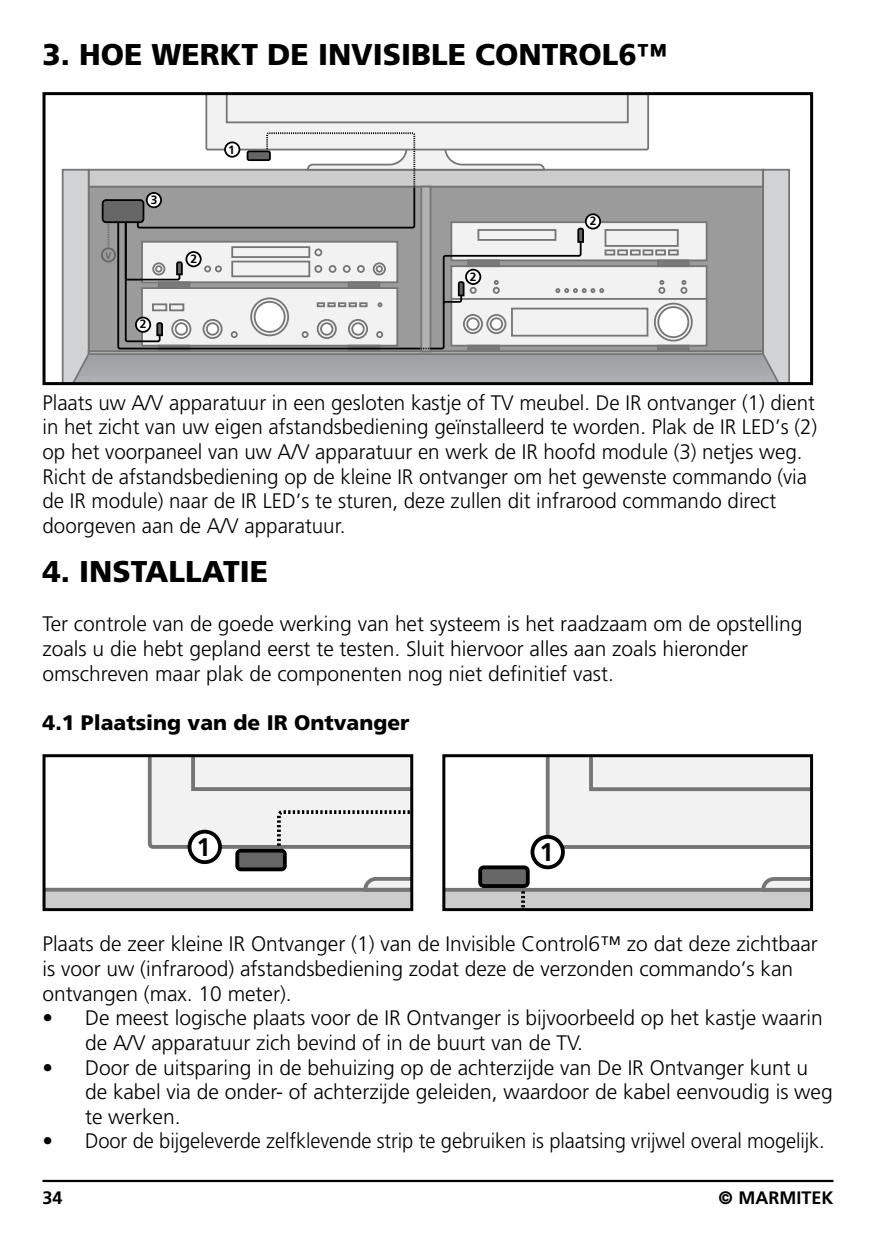
<style>
.page{position:relative;width:876px;height:1234px;background:#fff}
.page>*{position:absolute;margin:0;border:0;box-sizing:border-box;transform-origin:0 0}
.t1{font:900 30px "Frutiger";color:#000}
.t2{font:700 25.5px "Frutiger";color:#000}
.t3{font:300 21px/24.6px "Frutiger";color:#000}
.t4{font:900 21px "Frutiger";color:#000}
.t5{font:700 18px "Frutiger";color:#000}
.t6{font:700 12px "Frutiger";color:#000}
.t7{font:600 9.6px "Myriad Pro";color:#666}
.s1{font-weight:900}
</style>
<div class="page">
<svg style="left:47px;top:758px;width:362px;height:148px"></svg>
<div style="left:237px;top:850px;width:48px;height:19px;background:#666;border-radius:4px"></div>
<div style="left:235px;top:848px;width:52px;height:23px;border:4px solid #000;border-radius:4px"></div>
<div style="left:190px;top:831px;width:30px;height:31px;background:#fff;border-radius:50%"></div>
<div style="left:188px;top:829px;width:34px;height:34px;border:4px solid #000;border-radius:50%"></div>
<div style="left:43px;top:754px;width:370px;height:156px;border:3px solid #000"></div>
<svg style="left:446px;top:758px;width:363px;height:148px"></svg>
<div style="left:480px;top:867px;width:48px;height:18px;background:#666;border-radius:4px"></div>
<div style="left:478px;top:865px;width:52px;height:22px;border:4px solid #000;border-radius:4px"></div>
<svg style="left:532px;top:836px;width:31px;height:31px"></svg>
<div style="left:530px;top:834px;width:35px;height:35px;border:4px solid #000;border-radius:50%"></div>
<div style="left:442px;top:754px;width:371px;height:156px;border:3px solid #000"></div>
<svg style="left:61px;top:96px;width:729px;height:285px"></svg>
<div style="left:248px;top:151px;width:22px;height:9px;background:#666;border-radius:2px"></div>
<div style="left:247px;top:150px;width:24px;height:11px;border:2px solid #000;border-radius:2px"></div>
<div style="left:225px;top:142px;width:14px;height:15px;background:#fff;border-radius:50%"></div>
<div style="left:224px;top:141px;width:16px;height:17px;border:2px solid #000;border-radius:50%"></div>
<div style="left:186px;top:252px;width:15px;height:14px;background:#fff;border-radius:50%"></div>
<div style="left:185px;top:251px;width:17px;height:16px;border:2px solid #000;border-radius:50%"></div>
<div style="left:136px;top:317px;width:14px;height:15px;background:#fff;border-radius:50%"></div>
<div style="left:135px;top:316px;width:16px;height:17px;border:2px solid #000;border-radius:50%"></div>
<div style="left:466px;top:269px;width:14px;height:15px;background:#fff;border-radius:50%"></div>
<div style="left:465px;top:269px;width:16px;height:16px;border:2px solid #000;border-radius:50%"></div>
<div style="left:586px;top:214px;width:14px;height:14px;background:#fff;border-radius:50%"></div>
<div style="left:585px;top:213px;width:16px;height:16px;border:2px solid #000;border-radius:50%"></div>
<div style="left:147px;top:193px;width:14px;height:14px;background:#fff;border-radius:50%"></div>
<div style="left:146px;top:192px;width:16px;height:16px;border:2px solid #000;border-radius:50%"></div>
<div style="left:43px;top:92px;width:770px;height:293px;border:3px solid #000"></div>
<hr style="left:43px;top:1179px;width:790px;height:2px;background:#000">
<h1 class="t1" style="left:43px;top:43px;width:626px">3. HOE WERKT DE INVISIBLE CONTROL6™</h1>
<p class="t7" style="left:106px;top:249px;width:7px">V</p>
<p class="t6" style="left:151px;top:193px;width:8px">3</p>
<p class="t6" style="left:140px;top:317px;width:8px">2</p>
<p class="t6" style="left:228px;top:142px;width:8px">1</p>
<p class="t6" style="left:190px;top:252px;width:8px">2</p>
<p class="t6" style="left:470px;top:269px;width:8px">2</p>
<p class="t6" style="left:590px;top:214px;width:8px">2</p>
<p class="t3" style="left:43px;top:391px;width:776px">Plaats uw A/V apparatuur in een gesloten kastje of TV meubel. De IR ontvanger (1) dient in het zicht van uw eigen afstandsbediening geïnstalleerd te worden. Plak de IR LED’s (2) op het voorpaneel van uw A/V apparatuur en werk de IR hoofd module (3) netjes weg.<br>Richt de afstandsbediening op de kleine IR ontvanger om het gewenste commando (via de IR module) naar de IR LED’s te sturen, deze zullen dit infrarood commando direct doorgeven aan de A/V apparatuur.</p>
<h1 class="t1" style="left:43px;top:559px;width:227px">4. INSTALLATIE</h1>
<p class="t3" style="left:43px;top:613px;width:761px">Ter controle van de goede werking van het systeem is het raadzaam om de opstelling zoals u die hebt gepland eerst te testen. Sluit hiervoor alles aan zoals hieronder omschreven maar plak de componenten nog niet definitief vast.</p>
<p class="t4" style="left:43px;top:713px;width:369px">4.1 Plaatsing van de IR Ontvanger</p>
<p class="t2" style="left:196px;top:831px;width:16px">1</p>
<p class="t2" style="left:539px;top:836px;width:16px">1</p>
<p class="t3" style="left:43px;top:933px;width:777px">Plaats de zeer kleine IR Ontvanger (1) van de Invisible Control6™ zo dat deze zichtbaar is voor uw (infrarood) afstandsbediening zodat deze de verzonden commando’s kan ontvangen (max. 10 meter).</p>
<p class="t3" style="left:85px;top:1006px;width:739px;text-indent:-43px">• De meest logische plaats voor de IR Ontvanger is bijvoorbeeld op het kastje waarin de A/V apparatuur zich bevind of in de buurt van de TV.</p>
<p class="t3" style="left:85px;top:1056px;width:749px;text-indent:-43px">• Door de uitsparing in de behuizing op de achterzijde van De IR Ontvanger kunt u de kabel via de onder- of achterzijde geleiden, waardoor de kabel eenvoudig is weg te werken.</p>
<p class="t3" style="left:43px;top:1130px;width:784px">• Door de bijgeleverde zelfklevende strip te gebruiken is plaatsing vrijwel overal mogelijk.</p>
<p class="t5" style="left:43px;top:1190px;width:21px">34</p>
<p class="t5" style="left:719px;top:1190px;width:116px"><span class="s1">©</span> MARMITEK</p>
</div>
